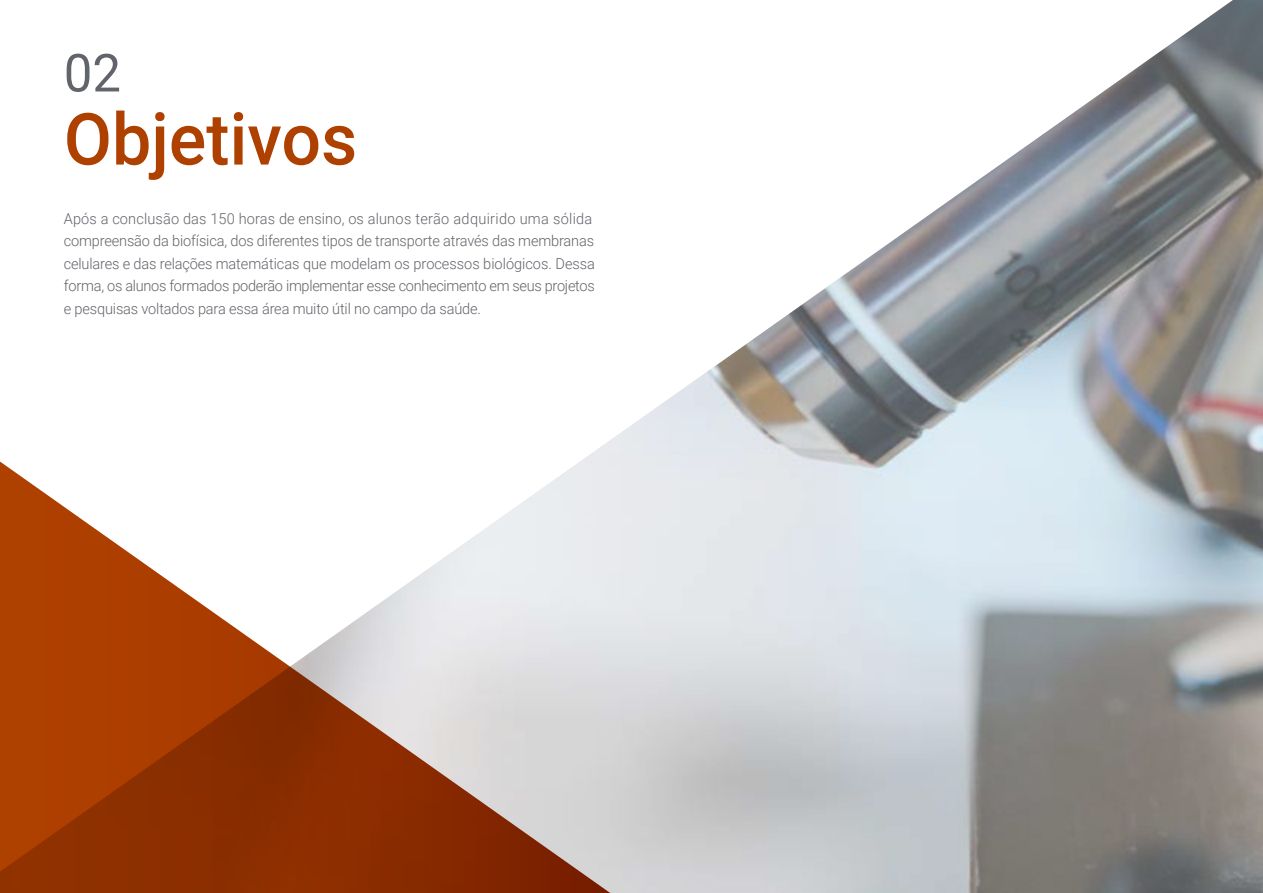
<style>
.page{position:relative;width:1263px;height:893px;background:#fff}
.page>*{position:absolute;margin:0;border:0;box-sizing:border-box;transform-origin:0 0}
.t1{font:500 72px "Roboto";color:#ae4000}
.t2{font:52.5px "Roboto";color:#61646a}
.t3{font:300 15px/22.5px "Roboto";letter-spacing:-.01em;color:#61646a}
</style>
<div class="page">
<img style="left:602px;top:0;width:661px;height:893px">
<svg style="left:0;top:446px;width:640px;height:447px"></svg>
<h2 class="t2" style="left:64px;top:36px;width:59px">02</h2>
<h1 class="t1" style="left:64px;top:89px;width:295px">Objetivos</h1>
<p class="t3" style="left:64px;top:207px;width:533px">Após a conclusão das 150 horas de ensino, os alunos terão adquirido uma sólida compreensão da biofísica, dos diferentes tipos de transporte através das membranas celulares e das relações matemáticas que modelam os processos biológicos. Dessa forma, os alunos formados poderão implementar esse conhecimento em seus projetos e pesquisas voltados para essa área muito útil no campo da saúde.</p>
</div>
